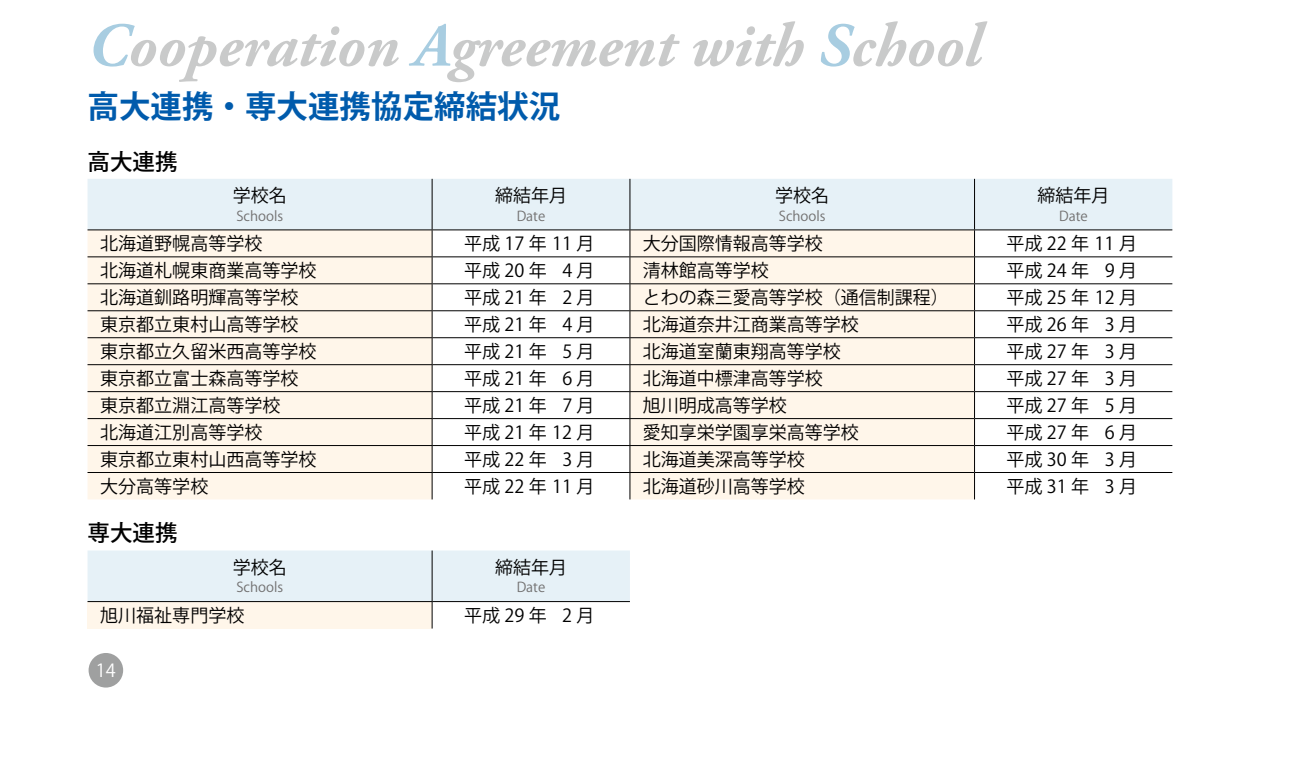
<style>
.page{position:relative;width:1300px;height:758px;background:#fff}
.page>*{position:absolute;margin:0;border:0;box-sizing:border-box;transform-origin:0 0}
.t1{font:italic 700 61.88px "Adobe Garamond Pro";color:#c9caca}
.t2{font:700 31.5px "Koz Go Pr 6 N";color:#005bac}
.t3{font:500 22.5px "Koz Go Pr 6 N";color:#000}
.t4{font:18px "Koz Go Pr 6 N";color:#000}
.t5{font:18px "Koz Go Pr 6 N";letter-spacing:.25em;color:#000}
.t6{font:18px "Koz Go Pr 6 N";color:#fff}
.t7{font:13.5px "Koz Go Pr 6 N";color:#727171}
.s1{color:#a8cde1}
</style>
<div class="page">
<div style="left:89px;top:652px;width:34px;height:35px;background:#9fa0a0;border-radius:50%"></div>
<div style="left:87px;top:179px;width:1085px;height:50px;background:#e6f1f7"></div>
<svg style="left:87px;top:230px;width:887px;height:269px;fill:#fff6ea"></svg>
<hr style="left:432px;top:179px;width:1px;height:50px;background:#000">
<hr style="left:629px;top:179px;width:1px;height:50px;background:#000">
<hr style="left:974px;top:179px;width:1px;height:50px;background:#000">
<hr style="left:87px;top:229px;width:345px;height:1px;background:#000">
<hr style="left:432px;top:229px;width:198px;height:1px;background:#000">
<hr style="left:630px;top:229px;width:344px;height:1px;background:#000">
<hr style="left:974px;top:229px;width:198px;height:1px;background:#000">
<hr style="left:87px;top:256px;width:345px;height:1px;background:#000">
<hr style="left:432px;top:256px;width:198px;height:1px;background:#000">
<hr style="left:87px;top:283px;width:345px;height:1px;background:#000">
<hr style="left:432px;top:283px;width:198px;height:1px;background:#000">
<hr style="left:630px;top:283px;width:344px;height:1px;background:#000">
<hr style="left:974px;top:283px;width:198px;height:1px;background:#000">
<hr style="left:87px;top:310px;width:345px;height:1px;background:#000">
<hr style="left:432px;top:310px;width:198px;height:1px;background:#000">
<hr style="left:630px;top:310px;width:344px;height:1px;background:#000">
<hr style="left:974px;top:310px;width:198px;height:1px;background:#000">
<hr style="left:87px;top:337px;width:345px;height:1px;background:#000">
<hr style="left:432px;top:337px;width:198px;height:1px;background:#000">
<hr style="left:630px;top:337px;width:344px;height:1px;background:#000">
<hr style="left:974px;top:337px;width:198px;height:1px;background:#000">
<hr style="left:87px;top:364px;width:345px;height:1px;background:#000">
<hr style="left:432px;top:364px;width:198px;height:1px;background:#000">
<hr style="left:630px;top:364px;width:344px;height:1px;background:#000">
<hr style="left:974px;top:364px;width:198px;height:1px;background:#000">
<hr style="left:87px;top:391px;width:345px;height:1px;background:#000">
<hr style="left:432px;top:391px;width:198px;height:1px;background:#000">
<hr style="left:630px;top:391px;width:344px;height:1px;background:#000">
<hr style="left:974px;top:391px;width:198px;height:1px;background:#000">
<hr style="left:87px;top:418px;width:345px;height:1px;background:#000">
<hr style="left:432px;top:418px;width:198px;height:1px;background:#000">
<hr style="left:630px;top:418px;width:344px;height:1px;background:#000">
<hr style="left:974px;top:418px;width:198px;height:1px;background:#000">
<hr style="left:87px;top:445px;width:345px;height:1px;background:#000">
<hr style="left:432px;top:445px;width:198px;height:1px;background:#000">
<hr style="left:630px;top:445px;width:344px;height:1px;background:#000">
<hr style="left:974px;top:445px;width:198px;height:1px;background:#000">
<hr style="left:87px;top:472px;width:345px;height:1px;background:#000">
<hr style="left:432px;top:472px;width:198px;height:1px;background:#000">
<svg style="left:432px;top:230px;width:1px;height:269px"></svg>
<hr style="left:630px;top:472px;width:344px;height:1px;background:#000">
<hr style="left:974px;top:472px;width:198px;height:1px;background:#000">
<svg style="left:974px;top:230px;width:1px;height:269px"></svg>
<hr style="left:630px;top:256px;width:344px;height:1px;background:#000">
<hr style="left:974px;top:256px;width:198px;height:1px;background:#000">
<svg style="left:629px;top:230px;width:1px;height:269px"></svg>
<svg style="left:87px;top:550px;width:543px;height:78px;background:#ebf0f1"></svg>
<h1 class="t1" style="left:87px;top:10px;width:894px"><span class="s1">C</span>ooperation <span class="s1">A</span>greement with <span class="s1">S</span>chool</h1>
<h2 class="t2" style="left:87px;top:89px;width:474px">高大連携・専大連携協定締結状況</h2>
<p class="t3" style="left:87px;top:149px;width:91px">高大連携</p>
<p class="t4" style="left:233px;top:185px;width:55px">学校名</p>
<p class="t7" style="left:236px;top:208px;width:48px">Schools</p>
<p class="t4" style="left:775px;top:185px;width:55px">学校名</p>
<p class="t7" style="left:778px;top:208px;width:48px">Schools</p>
<p class="t4" style="left:495px;top:185px;width:73px">締結年月</p>
<p class="t7" style="left:516px;top:208px;width:30px">Date</p>
<p class="t4" style="left:1037px;top:185px;width:73px">締結年月</p>
<p class="t7" style="left:1059px;top:208px;width:30px">Date</p>
<p class="t4" style="left:100px;top:233px;width:163px">北海道野幌高等学校</p>
<p class="t5" style="left:464px;top:233px;width:132px">平成17年11月</p>
<p class="t4" style="left:642px;top:233px;width:181px">大分国際情報高等学校</p>
<p class="t5" style="left:1006px;top:233px;width:132px">平成22年11月</p>
<p class="t4" style="left:100px;top:260px;width:217px">北海道札幌東商業高等学校</p>
<p class="t4" style="left:464px;top:260px;width:132px">平成20年 4 月</p>
<p class="t4" style="left:642px;top:260px;width:127px">清林館高等学校</p>
<p class="t4" style="left:1006px;top:260px;width:132px">平成24年 9 月</p>
<p class="t4" style="left:100px;top:287px;width:199px">北海道釧路明輝高等学校</p>
<p class="t4" style="left:464px;top:287px;width:132px">平成21年 2 月</p>
<p class="t4" style="left:642px;top:287px;width:307px">とわの森三愛高等学校（通信制課程）</p>
<p class="t4" style="left:1006px;top:287px;width:132px">平成 25 年 12 月</p>
<p class="t4" style="left:100px;top:314px;width:199px">東京都立東村山高等学校</p>
<p class="t4" style="left:464px;top:314px;width:132px">平成21年 4 月</p>
<p class="t4" style="left:642px;top:314px;width:217px">北海道奈井江商業高等学校</p>
<p class="t4" style="left:1006px;top:314px;width:132px">平成26年 3 月</p>
<p class="t4" style="left:100px;top:341px;width:217px">東京都立久留米西高等学校</p>
<p class="t4" style="left:464px;top:341px;width:132px">平成21年 5 月</p>
<p class="t4" style="left:642px;top:341px;width:199px">北海道室蘭東翔高等学校</p>
<p class="t4" style="left:1006px;top:341px;width:132px">平成27年 3 月</p>
<p class="t4" style="left:100px;top:368px;width:199px">東京都立富士森高等学校</p>
<p class="t4" style="left:464px;top:368px;width:132px">平成21年 6 月</p>
<p class="t4" style="left:642px;top:368px;width:181px">北海道中標津高等学校</p>
<p class="t4" style="left:1006px;top:368px;width:132px">平成27年 3 月</p>
<p class="t4" style="left:100px;top:395px;width:181px">東京都立淵江高等学校</p>
<p class="t4" style="left:464px;top:395px;width:132px">平成 21 年 7 月</p>
<p class="t4" style="left:642px;top:395px;width:145px">旭川明成高等学校</p>
<p class="t4" style="left:1006px;top:395px;width:132px">平成27年 5 月</p>
<p class="t4" style="left:100px;top:422px;width:163px">北海道江別高等学校</p>
<p class="t5" style="left:464px;top:422px;width:132px">平成21年12月</p>
<p class="t4" style="left:642px;top:422px;width:217px">愛知享栄学園享栄高等学校</p>
<p class="t4" style="left:1006px;top:422px;width:132px">平成27年 6 月</p>
<p class="t4" style="left:100px;top:449px;width:217px">東京都立東村山西高等学校</p>
<p class="t4" style="left:464px;top:449px;width:132px">平成22年 3 月</p>
<p class="t4" style="left:642px;top:449px;width:163px">北海道美深高等学校</p>
<p class="t4" style="left:1006px;top:449px;width:132px">平成30年 3 月</p>
<p class="t4" style="left:100px;top:476px;width:109px">大分高等学校</p>
<p class="t5" style="left:464px;top:476px;width:132px">平成22年11月</p>
<p class="t4" style="left:642px;top:476px;width:163px">北海道砂川高等学校</p>
<p class="t4" style="left:1006px;top:476px;width:132px">平成31年 3 月</p>
<p class="t4" style="left:233px;top:557px;width:55px">学校名</p>
<p class="t7" style="left:236px;top:579px;width:48px">Schools</p>
<p class="t4" style="left:495px;top:557px;width:73px">締結年月</p>
<p class="t7" style="left:516px;top:579px;width:30px">Date</p>
<p class="t4" style="left:100px;top:605px;width:145px">旭川福祉専門学校</p>
<p class="t4" style="left:464px;top:605px;width:132px">平成29年 2月</p>
<p class="t6" style="left:96px;top:660px;width:21px">14</p>
</div>
